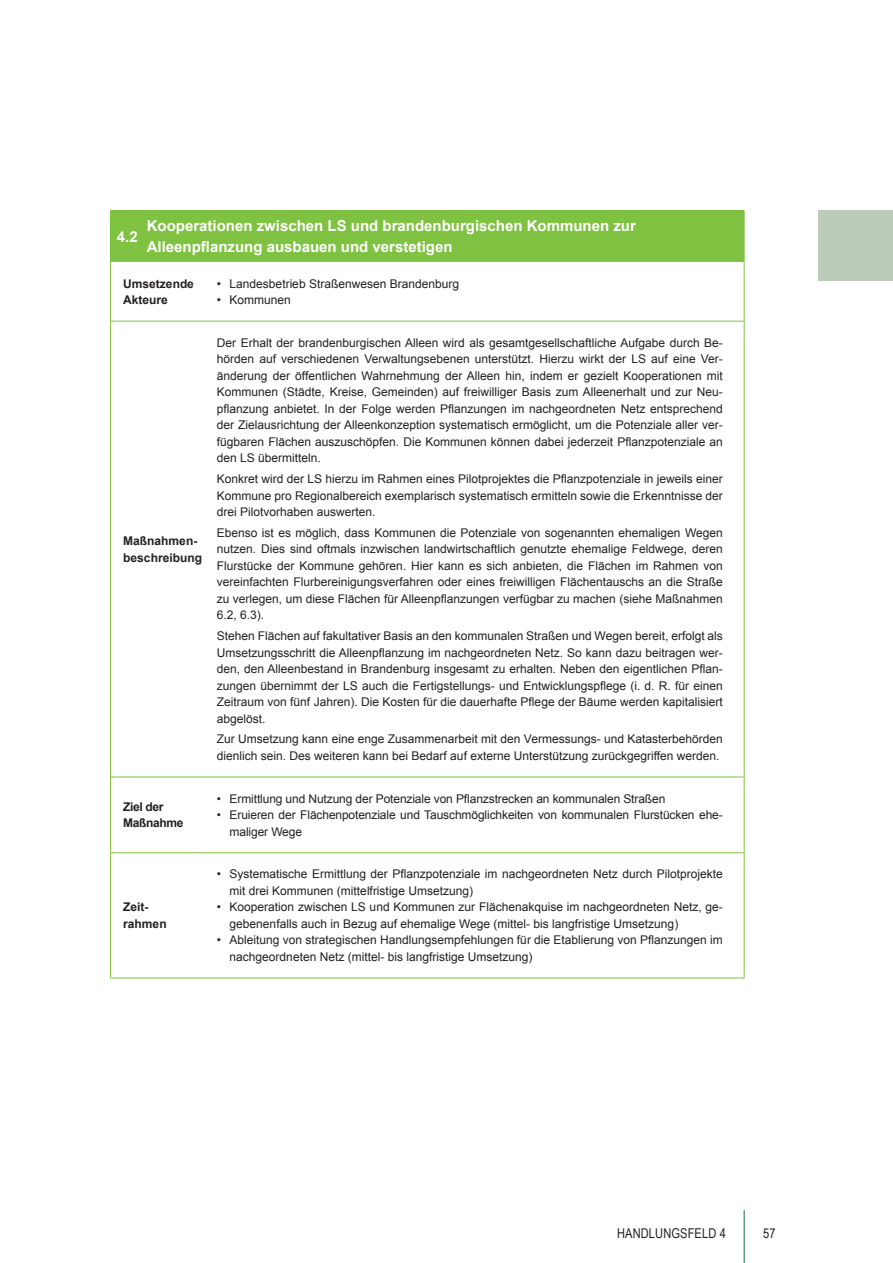
<style>
.page{position:relative;width:893px;height:1263px;background:#fff}
.page>*{position:absolute;margin:0;border:0;box-sizing:border-box;transform-origin:0 0}
.t1{font:700 15px/21px "Arial";color:#fff}
.t2{font:13.5px "Arial Narrow";letter-spacing:.01em;color:#231f20}
.t3{font:12px/16.5px "Arial";color:#231f20}
.t4{font:700 12px/16.5px "Arial";color:#231f20}
.t5{font:700 12px/16.5px "Arial";letter-spacing:-.03em;color:#231f20}
</style>
<div class="page">
<div style="left:819px;top:210px;width:74px;height:71px;background:#bdcbbb"></div>
<hr style="left:744px;top:1210px;width:1px;height:53px;background:#136d3e">
<div style="left:111px;top:211px;width:633px;height:51px;background:#7fc241"></div>
<svg style="left:111px;top:322px;width:633px;height:656px"></svg>
<hr style="left:110px;top:211px;width:1px;height:51px;background:#7fc241">
<hr style="left:110px;top:210px;width:94px;height:1px;background:#7fc241">
<hr style="left:204px;top:210px;width:540px;height:1px;background:#7fc241">
<hr style="left:744px;top:211px;width:1px;height:51px;background:#7fc241">
<hr style="left:110px;top:262px;width:1px;height:59px;background:#7fc241">
<hr style="left:744px;top:262px;width:1px;height:59px;background:#7fc241">
<hr style="left:110px;top:321px;width:1px;height:456px;background:#7fc241">
<hr style="left:111px;top:321px;width:93px;height:1px;background:#7fc241">
<hr style="left:204px;top:321px;width:540px;height:1px;background:#7fc241">
<hr style="left:744px;top:321px;width:1px;height:456px;background:#7fc241">
<hr style="left:110px;top:777px;width:1px;height:76px;background:#7fc241">
<hr style="left:111px;top:777px;width:93px;height:1px;background:#7fc241">
<hr style="left:204px;top:777px;width:540px;height:1px;background:#7fc241">
<hr style="left:744px;top:777px;width:1px;height:76px;background:#7fc241">
<hr style="left:110px;top:853px;width:1px;height:125px;background:#7fc241">
<hr style="left:111px;top:852px;width:93px;height:1px;background:#7fc241">
<hr style="left:110px;top:978px;width:94px;height:1px;background:#7fc241">
<hr style="left:204px;top:852px;width:540px;height:1px;background:#7fc241">
<hr style="left:744px;top:853px;width:1px;height:125px;background:#7fc241">
<hr style="left:204px;top:978px;width:540px;height:1px;background:#7fc241">
<p class="t1" style="left:117px;top:227px;width:22px">4.2</p>
<p class="t1" style="left:147px;top:216px;width:491px">Kooperationen zwischen LS und brandenburgischen Kommunen zur<br>Alleenpflanzung ausbauen und verstetigen</p>
<p class="t4" style="left:123px;top:276px;width:72px">Umsetzende<br>Akteure</p>
<p class="t3" style="left:217px;top:275px;width:244px">• Landesbetrieb Straßenwesen Brandenburg</p>
<p class="t3" style="left:217px;top:292px;width:76px">• Kommunen</p>
<p class="t4" style="left:123px;top:533px;width:80px">Maßnahmen&shy;beschreibung</p>
<p class="t5" style="left:123px;top:799px;width:62px">Ziel der<br>Maßnahme</p>
<p class="t4" style="left:123px;top:899px;width:45px">Zeit&shy;rahmen</p>
<p class="t3" style="left:217px;top:335px;width:507px;text-align:justify">Der Erhalt der brandenburgischen Alleen wird als gesamtgesellschaftliche Aufgabe durch Be&shy;hörden auf verschiedenen Verwaltungsebenen unterstützt. Hierzu wirkt der LS auf eine Ver&shy;änderung der öffentlichen Wahrnehmung der Alleen hin, indem er gezielt Kooperationen mit Kommunen (Städte, Kreise, Gemeinden) auf freiwilliger Basis zum Alleenerhalt und zur Neu&shy;pflanzung anbietet. In der Folge werden Pflanzungen im nachgeordneten Netz entsprechend der Zielausrichtung der Alleenkonzeption systematisch ermöglicht, um die Potenziale aller ver&shy;fügbaren Flächen auszuschöpfen. Die Kommunen können dabei jederzeit Pflanzpotenziale an den LS übermitteln.</p>
<p class="t3" style="left:217px;top:471px;width:507px;text-align:justify">Konkret wird der LS hierzu im Rahmen eines Pilotprojektes die Pflanzpotenziale in jeweils einer Kommune pro Regionalbereich exemplarisch systematisch ermitteln sowie die Erkenntnisse der drei Pilotvorhaben auswerten.</p>
<p class="t3" style="left:217px;top:525px;width:507px;text-align:justify">Ebenso ist es möglich, dass Kommunen die Potenziale von sogenannten ehemaligen Wegen nutzen. Dies sind oftmals inzwischen landwirtschaftlich genutzte ehemalige Feldwege, deren Flurstücke der Kommune gehören. Hier kann es sich anbieten, die Flächen im Rahmen von vereinfachten Flurbereinigungsverfahren oder eines freiwilligen Flächentauschs an die Straße zu verlegen, um diese Flächen für Alleenpflanzungen verfügbar zu machen (siehe Maßnahmen 6.2, 6.3).</p>
<p class="t3" style="left:217px;top:628px;width:507px;text-align:justify">Stehen Flächen auf fakultativer Basis an den kommunalen Straßen und Wegen bereit, erfolgt als Umsetzungsschritt die Alleenpflanzung im nachgeordneten Netz. So kann dazu beitragen wer&shy;den, den Alleenbestand in Brandenburg insgesamt zu erhalten. Neben den eigentlichen Pflan&shy;zungen übernimmt der LS auch die Fertigstellungs- und Entwicklungspflege (i. d. R. für einen Zeitraum von fünf Jahren). Die Kosten für die dauerhafte Pflege der Bäume werden kapitalisiert abgelöst.</p>
<p class="t3" style="left:217px;top:731px;width:507px">Zur Umsetzung kann eine enge Zusammenarbeit mit den Vermessungs- und Katasterbehörden dienlich sein. Des weiteren kann bei Bedarf auf externe Unterstützung zurückgegriffen werden.</p>
<p class="t3" style="left:217px;top:790px;width:450px">• Ermittlung und Nutzung der Potenziale von Pflanzstrecken an kommunalen Straßen</p>
<p class="t3" style="left:230px;top:807px;width:495px;text-indent:-13px">• Eruieren der Flächenpotenziale und Tauschmöglichkeiten von kommunalen Flurstücken ehe&shy;maliger Wege</p>
<p class="t3" style="left:230px;top:866px;width:495px;text-indent:-13px">• Systematische Ermittlung der Pflanzpotenziale im nachgeordneten Netz durch Pilotprojekte mit drei Kommunen (mittelfristige Umsetzung)</p>
<p class="t3" style="left:230px;top:899px;width:495px;text-indent:-13px">• Kooperation zwischen LS und Kommunen zur Flächenakquise im nachgeordneten Netz, ge&shy;gebenenfalls auch in Bezug auf ehemalige Wege (mittel- bis langfristige Umsetzung)</p>
<p class="t3" style="left:230px;top:932px;width:495px;text-indent:-13px">• Ableitung von strategischen Handlungsempfehlungen für die Etablierung von Pflanzungen im nachgeordneten Netz (mittel- bis langfristige Umsetzung)</p>
<p class="t2" style="left:617px;top:1223px;width:110px">HANDLUNGSFELD 4</p>
<p class="t2" style="left:763px;top:1223px;width:14px">57</p>
</div>
